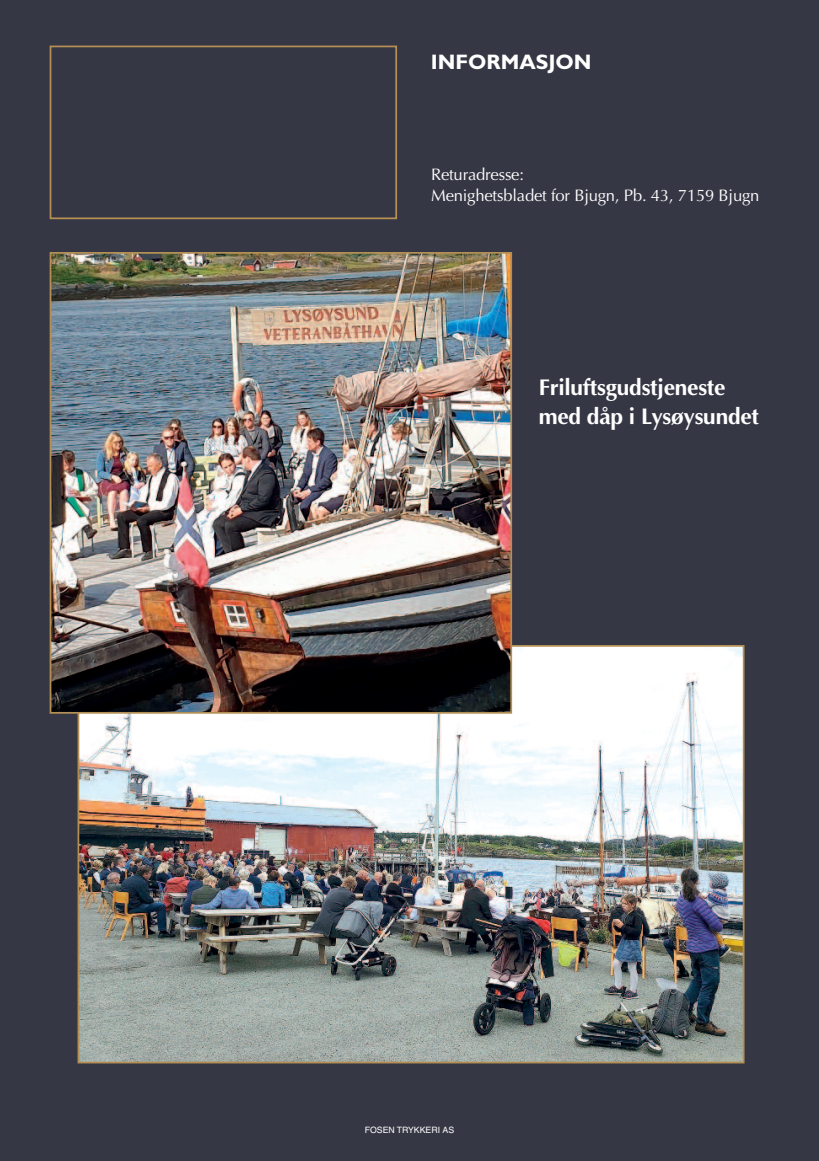
<style>
.page{position:relative;width:819px;height:1161px;background:#363744}
.page>*{position:absolute;margin:0;border:0;box-sizing:border-box;transform-origin:0 0}
.t1{font:700 22.75px/29.8px "Optima";letter-spacing:-.01em;color:#fff}
.t2{font:700 21px "Gill Sans";color:#fff}
.t3{font:16.62px/21px "Optima";letter-spacing:-.01em;color:#fff}
.t4{font:8.75px "Helvetica";color:#fff}
</style>
<div class="page">
<div style="left:50px;top:46px;width:347px;height:173px;border:2px solid #b48f54"></div>
<img style="left:81px;top:648px;width:660px;height:412px">
<img style="left:53px;top:255px;width:456px;height:456px">
<div style="left:50px;top:252px;width:462px;height:462px;border:2px solid #b48f54"></div>
<p class="t2" style="left:431px;top:54px;width:162px">INFORMASJON</p>
<p class="t3" style="left:431px;top:164px;width:330px">Returadresse:<br>Menighetsbladet for Bjugn, Pb. 43, 7159 Bjugn</p>
<h1 class="t1" style="left:538px;top:372px;width:222px">Friluftsgudstjeneste med dåp i Lysøysundet</h1>
<p class="t4" style="left:364px;top:1127px;width:91px">FOSEN TRYKKERI AS</p>
</div>
